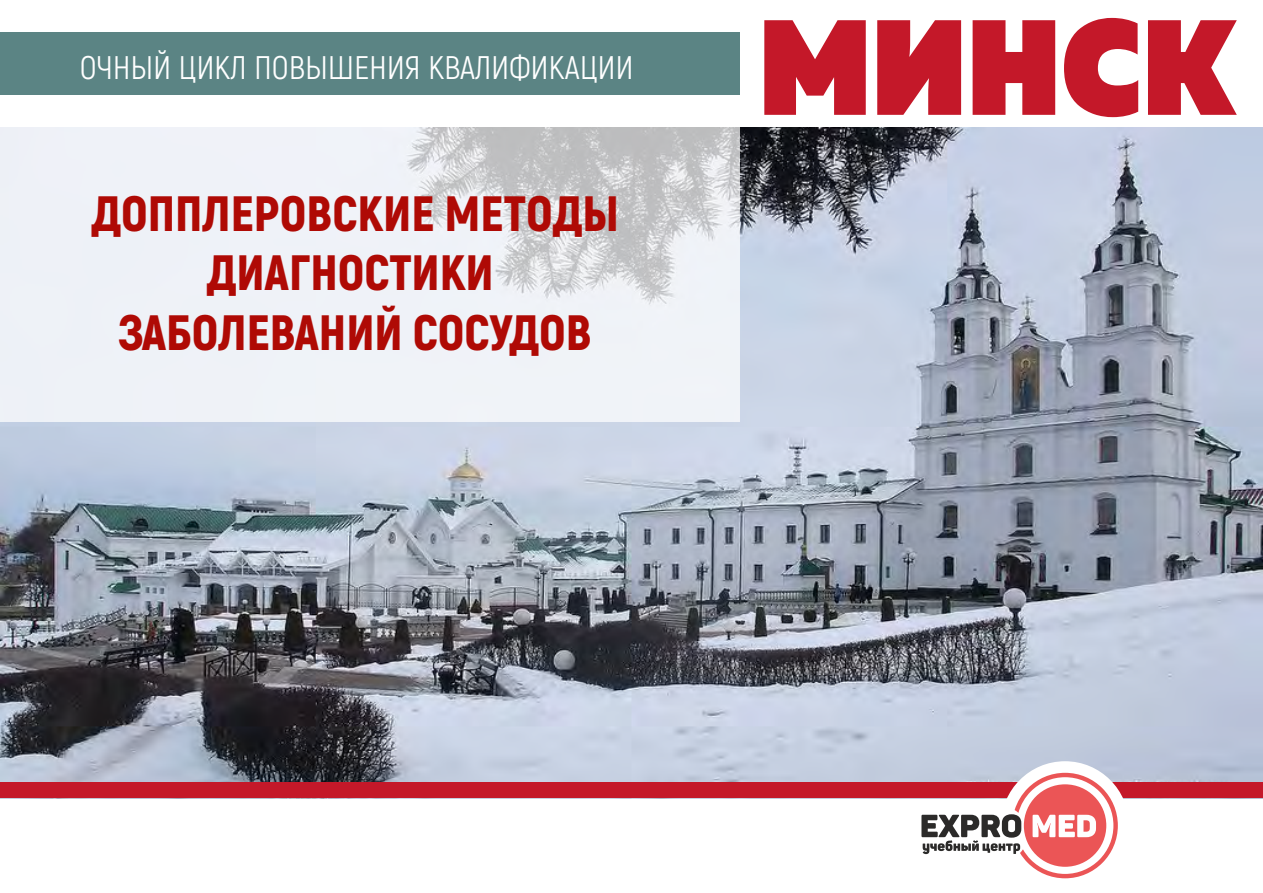
<style>
.page{position:relative;width:1263px;height:893px;background:#fff}
.page>*{position:absolute;margin:0;border:0;box-sizing:border-box;transform-origin:0 0}
.t1{font:800 135.15px "Muller";letter-spacing:.01em;color:#c41829;scale:.91 1}
.t2{font:900 49.65px/59.6px "Akrobat";color:#af0a05;text-align:center}
.t3{font:32.7px "Akrobat";letter-spacing:.01em;color:#fff}
</style>
<div class="page">
<img style="left:0;top:127px;width:1263px;height:656px">
<svg style="left:0;top:127px;width:739px;height:294px;fill:#eff2f7"></svg>
<div style="left:0;top:32px;width:739px;height:63px;background:#5b8484"></div>
<div style="left:0;top:783px;width:1263px;height:15px;background:#c41829"></div>
<div style="left:1001px;top:761px;width:128px;height:128px;background:#fff;border-radius:50%"></div>
<svg style="left:921px;top:773px;width:197px;height:105px"></svg>
<p class="t3" style="left:80px;top:48px;width:555px">ОЧНЫЙ ЦИКЛ ПОВЫШЕНИЯ КВАЛИФИКАЦИИ</p>
<p class="t2" style="left:91px;top:183px;width:529px">ДОППЛЕРОВСКИЕ МЕТОДЫ<br>ДИАГНОСТИКИ<br>ЗАБОЛЕВАНИЙ СОСУДОВ</p>
<h1 class="t1" style="left:759px;top:-19px;width:524px">МИНСК</h1>
</div>
